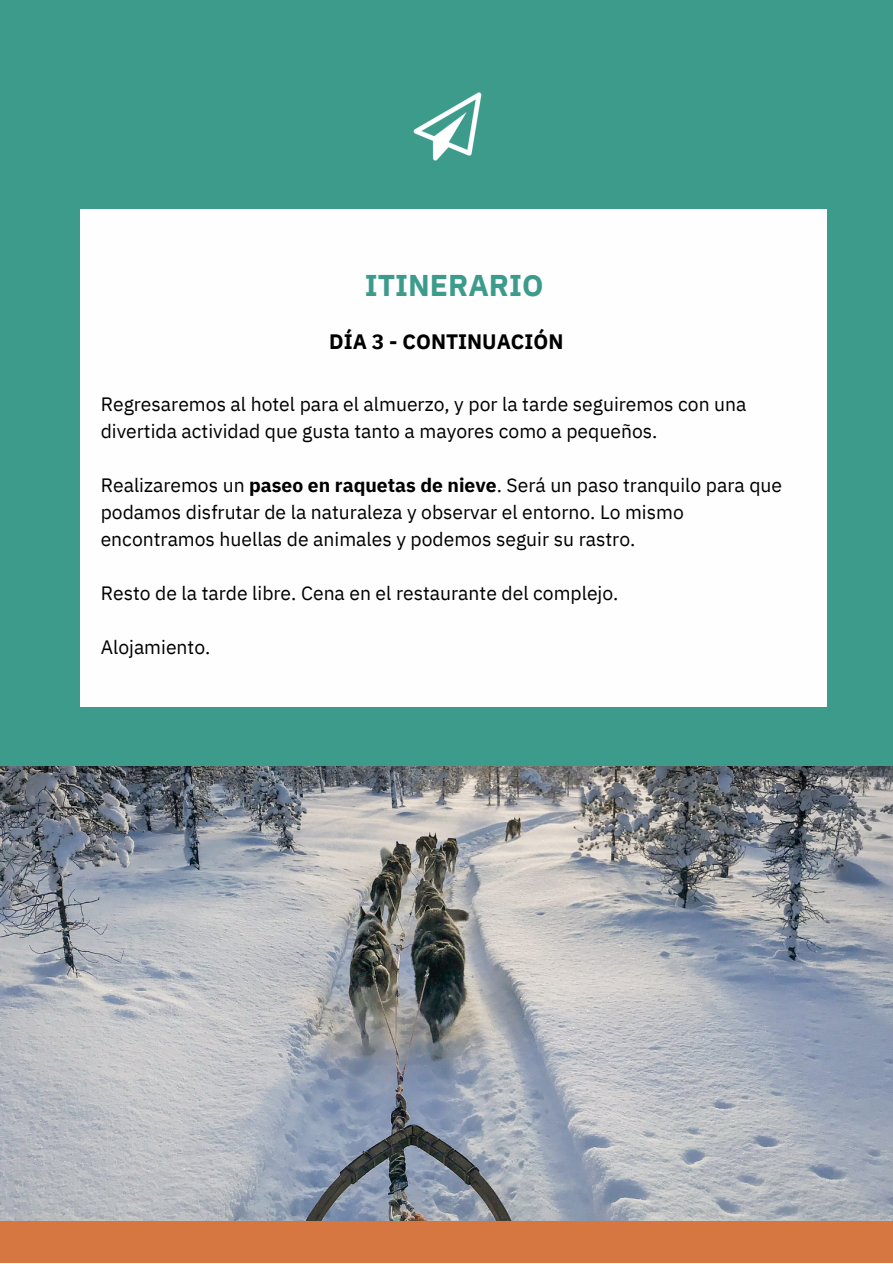
<style>
.page{position:relative;width:893px;height:1264px;background:#fff}
.page>*{position:absolute;margin:0;border:0;box-sizing:border-box;transform-origin:0 0}
.t1{font:700 30px "IBM Plex Sans";color:#3c9b8b}
.t2{font:700 20.85px "IBM Plex Sans";color:#000}
.t3{font:19.35px/27px "IBM Plex Sans";color:#000}
.s1{font-weight:700}
</style>
<div class="page">
<div style="left:0;top:0;width:892px;height:1262px;background:#3c9b8b"></div>
<div style="left:0;top:1048px;width:892px;height:214px;background:#d67640"></div>
<img style="left:413px;top:92px;width:69px;height:69px">
<div style="left:80px;top:209px;width:746px;height:497px;background:#fefefe"></div>
<img style="left:0;top:766px;width:892px;height:454px">
<h1 class="t1" style="left:365px;top:265px;width:180px">ITINERARIO</h1>
<p class="t2" style="left:329px;top:327px;width:236px">DÍA 3 - CONTINUACIÓN</p>
<p class="t3" style="left:101px;top:390px;width:647px">Regresaremos al hotel para el almuerzo, y por la tarde seguiremos con una divertida actividad que gusta tanto a mayores como a pequeños.</p>
<p class="t3" style="left:101px;top:471px;width:683px">Realizaremos un <span class="s1">paseo en raquetas de nieve</span>. Será un paso tranquilo para que podamos disfrutar de la naturaleza y observar el entorno. Lo mismo encontramos huellas de animales y podemos seguir su rastro.</p>
<p class="t3" style="left:101px;top:579px;width:519px">Resto de la tarde libre. Cena en el restaurante del complejo.</p>
<p class="t3" style="left:101px;top:633px;width:111px">Alojamiento.</p>
</div>
